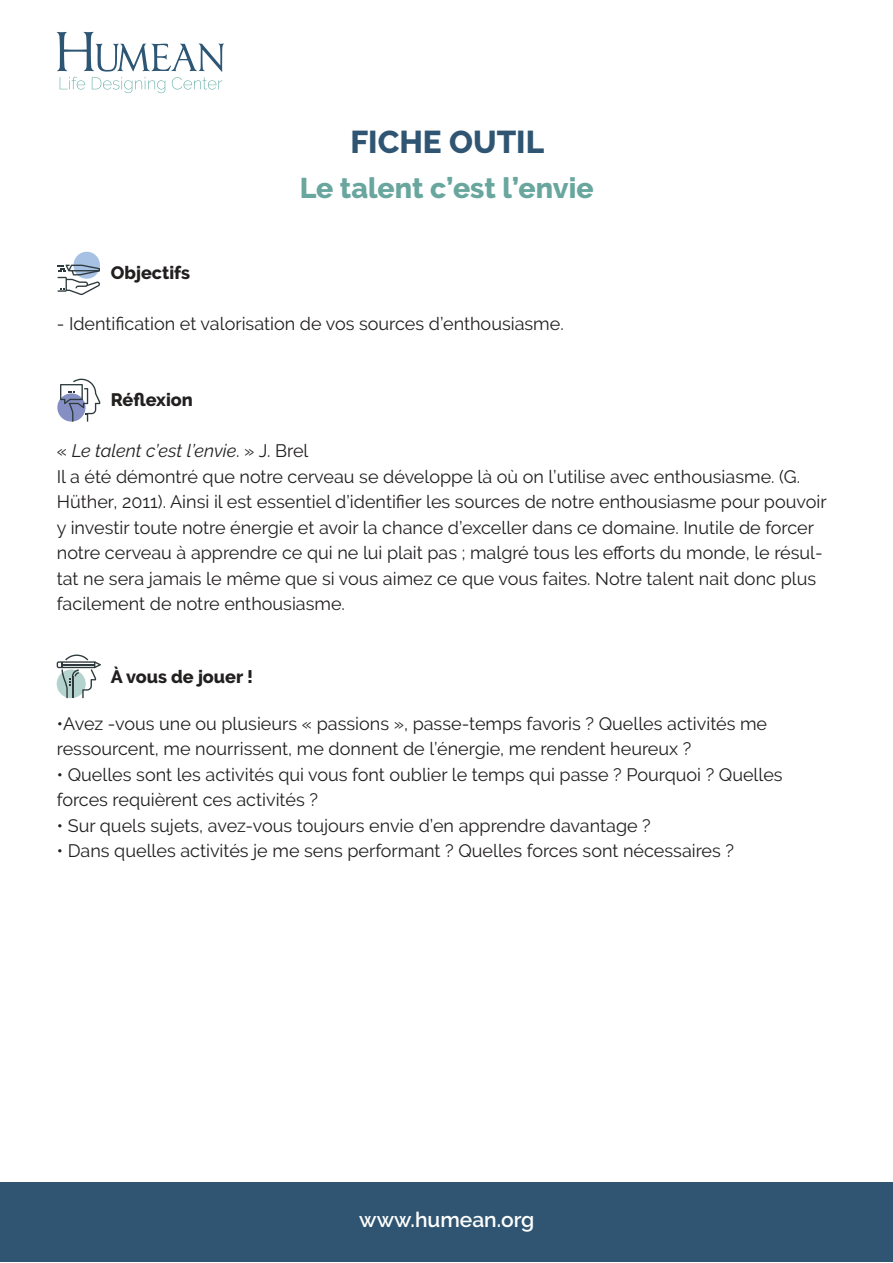
<style>
.page{position:relative;width:893px;height:1263px;background:#fff}
.page>*{position:absolute;margin:0;border:0;box-sizing:border-box;transform-origin:0 0}
.t1{font:800 31.5px "Raleway";color:#305572}
.t2{font:800 28.5px "Raleway";color:#69a69e}
.t3{font:600 21px "Raleway";color:#fff}
.t4{font:18px/25.5px "Raleway";color:#221f1f}
.t5{font:800 18px "Raleway";color:#221f1f}
.s1{font-style:italic}
</style>
<div class="page">
<svg style="left:57px;top:393px;width:29px;height:29px"></svg>
<svg style="left:60px;top:379px;width:40px;height:43px"></svg>
<svg style="left:57px;top:32px;width:167px;height:61px"></svg>
<div style="left:0;top:1182px;width:893px;height:79px;background:#305572"></div>
<svg style="left:57px;top:654px;width:44px;height:44px"></svg>
<div style="left:74px;top:252px;width:26px;height:27px;background:#a6c1e4;border-radius:50%"></div>
<svg style="left:58px;top:265px;width:42px;height:30px"></svg>
<h1 class="t1" style="left:350px;top:124px;width:195px">FICHE OUTIL</h1>
<h2 class="t2" style="left:300px;top:172px;width:295px">Le talent c’est l’envie</h2>
<p class="t5" style="left:111px;top:262px;width:81px">Objectifs</p>
<p class="t4" style="left:57px;top:311px;width:508px">- Identification et valorisation de vos sources d’enthousiasme.</p>
<p class="t5" style="left:111px;top:390px;width:84px">Réflexion</p>
<p class="t4" style="left:57px;top:440px;width:771px">« <span class="s1">Le talent c’est l’envie</span>. » J. Brel<br>Il a été démontré que notre cerveau se développe là où on l’utilise avec enthousiasme. (G.<br>Hüther, 2011). Ainsi il est essentiel d’identifier les sources de notre enthousiasme pour pouvoir y investir toute notre énergie et avoir la chance d’exceller dans ce domaine. Inutile de forcer notre cerveau à apprendre ce qui ne lui plait pas ; malgré tous les efforts du monde, le résul&shy;tat ne sera jamais le même que si vous aimez ce que vous faites. Notre talent nait donc plus facilement de notre enthousiasme.</p>
<p class="t5" style="left:111px;top:666px;width:144px">À vous de jouer !</p>
<p class="t4" style="left:57px;top:712px;width:727px">ïAvez -vous une ou plusieurs « passions », passe-temps favoris ? Quelles activités me ressourcent, me nourrissent, me donnent de l’énergie, me rendent heureux ?<br>ï Quelles sont les activités qui vous font oublier le temps qui passe ? Pourquoi ? Quelles forces requièrent ces activités ?</p>
<p class="t4" style="left:57px;top:813px;width:679px">• Sur quels sujets, avez-vous toujours envie d’en apprendre davantage ?<br>ï Dans quelles activités je me sens performant ? Quelles forces sont nécessaires ?</p>
<p class="t3" style="left:359px;top:1211px;width:177px">www.humean.org</p>
</div>
